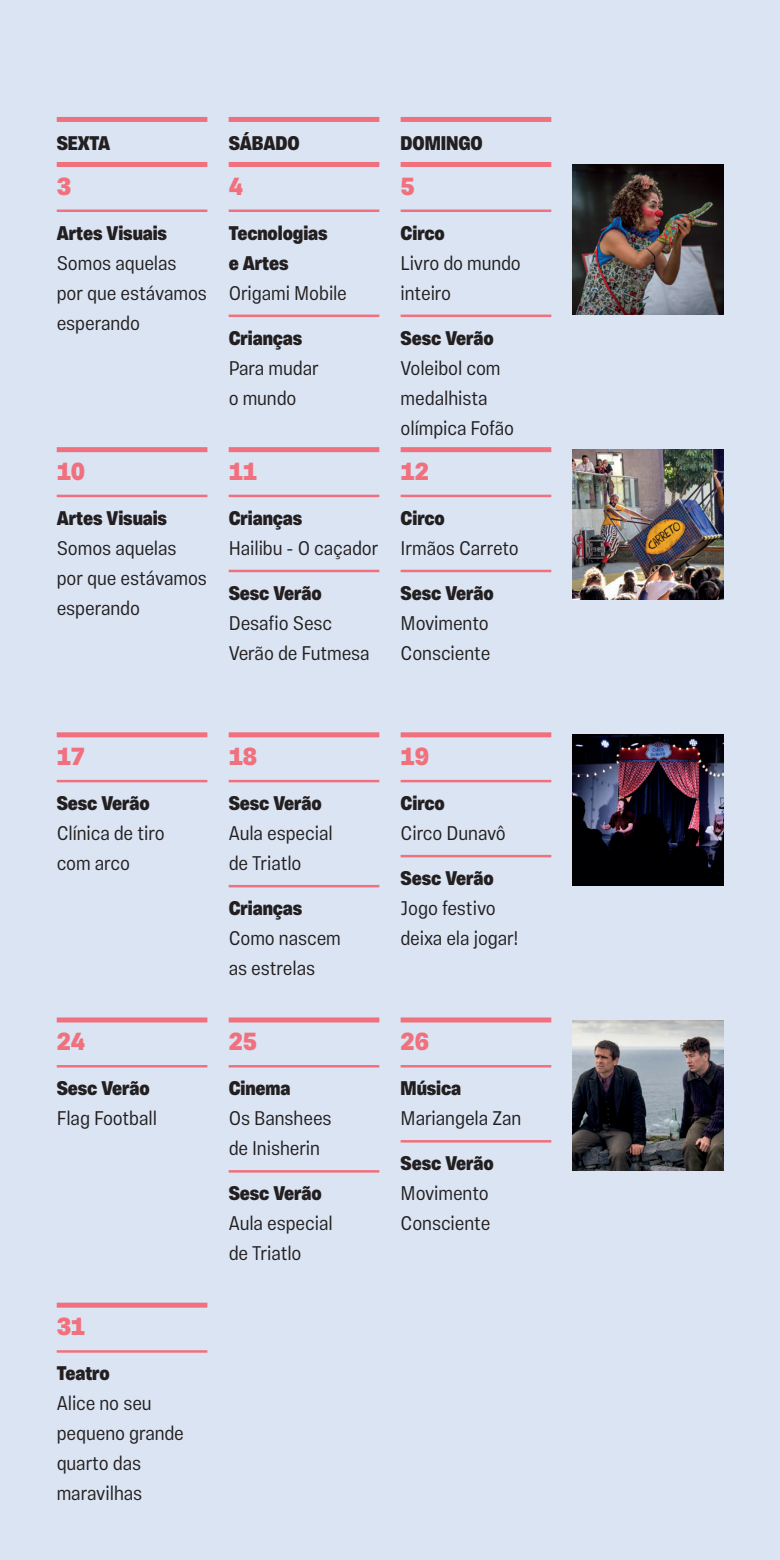
<style>
.page{position:relative;width:780px;height:1560px;background:#fff}
.page>*{position:absolute;margin:0;border:0;box-sizing:border-box;transform-origin:0 0}
.t1{font:800 25px "Vinila Condensed";letter-spacing:-.005em;color:#f1707d}
.t2{font:300 20px/30px "Vinila Condensed";letter-spacing:-.005em;color:#231f20}
.t3{font:800 20px/30px "Vinila Condensed";letter-spacing:-.005em;color:#231f20}
</style>
<div class="page">
<div style="left:0;top:0;width:780px;height:1559px;background:#dae4f2"></div>
<div style="left:57px;top:1302px;width:150px;height:5px;background:#f1707d"></div>
<hr style="left:57px;top:1349px;width:150px;height:3px;background:#f1707d">
<div style="left:229px;top:117px;width:150px;height:5px;background:#f1707d"></div>
<div style="left:400px;top:117px;width:151px;height:5px;background:#f1707d"></div>
<div style="left:57px;top:117px;width:150px;height:5px;background:#f1707d"></div>
<div style="left:57px;top:162px;width:150px;height:5px;background:#f1707d"></div>
<hr style="left:57px;top:209px;width:150px;height:3px;background:#f1707d">
<div style="left:57px;top:447px;width:150px;height:5px;background:#f1707d"></div>
<hr style="left:57px;top:494px;width:150px;height:3px;background:#f1707d">
<div style="left:57px;top:732px;width:150px;height:5px;background:#f1707d"></div>
<hr style="left:57px;top:779px;width:150px;height:3px;background:#f1707d">
<div style="left:57px;top:1017px;width:150px;height:5px;background:#f1707d"></div>
<hr style="left:57px;top:1064px;width:150px;height:3px;background:#f1707d">
<div style="left:229px;top:162px;width:150px;height:5px;background:#f1707d"></div>
<hr style="left:229px;top:209px;width:150px;height:3px;background:#f1707d">
<hr style="left:229px;top:314px;width:150px;height:3px;background:#f1707d">
<div style="left:229px;top:447px;width:150px;height:5px;background:#f1707d"></div>
<hr style="left:229px;top:494px;width:150px;height:3px;background:#f1707d">
<hr style="left:229px;top:569px;width:150px;height:3px;background:#f1707d">
<div style="left:229px;top:732px;width:150px;height:5px;background:#f1707d"></div>
<hr style="left:229px;top:779px;width:150px;height:3px;background:#f1707d">
<hr style="left:229px;top:884px;width:150px;height:3px;background:#f1707d">
<div style="left:229px;top:1017px;width:150px;height:5px;background:#f1707d"></div>
<hr style="left:229px;top:1064px;width:150px;height:3px;background:#f1707d">
<hr style="left:229px;top:1169px;width:150px;height:3px;background:#f1707d">
<div style="left:400px;top:162px;width:151px;height:5px;background:#f1707d"></div>
<hr style="left:400px;top:209px;width:151px;height:3px;background:#f1707d">
<hr style="left:400px;top:314px;width:151px;height:3px;background:#f1707d">
<div style="left:400px;top:447px;width:151px;height:5px;background:#f1707d"></div>
<hr style="left:400px;top:494px;width:151px;height:3px;background:#f1707d">
<hr style="left:400px;top:569px;width:151px;height:3px;background:#f1707d">
<div style="left:400px;top:732px;width:151px;height:5px;background:#f1707d"></div>
<hr style="left:400px;top:779px;width:151px;height:3px;background:#f1707d">
<hr style="left:400px;top:854px;width:151px;height:3px;background:#f1707d">
<div style="left:400px;top:1017px;width:151px;height:5px;background:#f1707d"></div>
<hr style="left:400px;top:1064px;width:151px;height:3px;background:#f1707d">
<hr style="left:400px;top:1139px;width:151px;height:3px;background:#f1707d">
<img style="left:572px;top:165px;width:151px;height:150px">
<img style="left:572px;top:450px;width:151px;height:150px">
<img style="left:572px;top:735px;width:151px;height:150px">
<img style="left:572px;top:1020px;width:151px;height:150px">
<p class="t3" style="left:57px;top:128px;width:55px">SEXTA</p>
<p class="t3" style="left:229px;top:128px;width:72px">SÁBADO</p>
<p class="t3" style="left:400px;top:128px;width:84px">DOMINGO</p>
<p class="t1" style="left:57px;top:171px;width:16px">3</p>
<p class="t3" style="left:57px;top:218px;width:112px">Artes Visuais</p>
<p class="t2" style="left:57px;top:247px;width:152px">Somos aquelas por que estávamos esperando</p>
<p class="t1" style="left:229px;top:171px;width:16px">4</p>
<p class="t3" style="left:229px;top:218px;width:100px">Tecnologias e Artes</p>
<p class="t2" style="left:229px;top:277px;width:120px">Origami Mobile</p>
<p class="t3" style="left:229px;top:323px;width:75px">Crianças</p>
<p class="t2" style="left:229px;top:352px;width:92px">Para mudar o mundo</p>
<p class="t1" style="left:400px;top:171px;width:16px">5</p>
<p class="t3" style="left:400px;top:218px;width:46px">Circo</p>
<p class="t2" style="left:400px;top:247px;width:122px">Livro do mundo inteiro</p>
<p class="t3" style="left:400px;top:323px;width:95px">Sesc Verão</p>
<p class="t2" style="left:400px;top:352px;width:115px">Voleibol com medalhista olímpica Fofão</p>
<p class="t1" style="left:400px;top:456px;width:30px">12</p>
<p class="t3" style="left:400px;top:503px;width:46px">Circo</p>
<p class="t2" style="left:400px;top:532px;width:120px">Irmãos Carreto</p>
<p class="t3" style="left:400px;top:578px;width:95px">Sesc Verão</p>
<p class="t2" style="left:400px;top:607px;width:91px">Movimento<br>Consciente</p>
<p class="t1" style="left:57px;top:456px;width:30px">10</p>
<p class="t3" style="left:57px;top:503px;width:112px">Artes Visuais</p>
<p class="t2" style="left:57px;top:532px;width:152px">Somos aquelas por que estávamos esperando</p>
<p class="t1" style="left:229px;top:456px;width:30px">11</p>
<p class="t3" style="left:229px;top:503px;width:75px">Crianças</p>
<p class="t2" style="left:229px;top:532px;width:151px">Hailibu - O caçador</p>
<p class="t3" style="left:229px;top:578px;width:95px">Sesc Verão</p>
<p class="t2" style="left:229px;top:607px;width:143px">Desafio Sesc<br>Verão de Futmesa</p>
<p class="t1" style="left:57px;top:741px;width:30px">17</p>
<p class="t3" style="left:57px;top:788px;width:95px">Sesc Verão</p>
<p class="t2" style="left:57px;top:817px;width:109px">Clínica de tiro com arco</p>
<p class="t1" style="left:57px;top:1026px;width:30px">24</p>
<p class="t3" style="left:57px;top:1073px;width:95px">Sesc Verão</p>
<p class="t2" style="left:57px;top:1102px;width:102px">Flag Football</p>
<p class="t1" style="left:57px;top:1311px;width:30px">31</p>
<p class="t3" style="left:57px;top:1358px;width:55px">Teatro</p>
<p class="t2" style="left:57px;top:1387px;width:129px">Alice no seu pequeno grande quarto das maravilhas</p>
<p class="t1" style="left:229px;top:741px;width:30px">18</p>
<p class="t3" style="left:229px;top:788px;width:95px">Sesc Verão</p>
<p class="t2" style="left:229px;top:817px;width:106px">Aula especial de Triatlo</p>
<p class="t3" style="left:229px;top:893px;width:75px">Crianças</p>
<p class="t2" style="left:229px;top:922px;width:114px">Como nascem as estrelas</p>
<p class="t1" style="left:229px;top:1026px;width:30px">25</p>
<p class="t3" style="left:229px;top:1073px;width:63px">Cinema</p>
<p class="t2" style="left:229px;top:1102px;width:104px">Os Banshees de Inisherin</p>
<p class="t3" style="left:229px;top:1178px;width:95px">Sesc Verão</p>
<p class="t2" style="left:229px;top:1207px;width:106px">Aula especial de Triatlo</p>
<p class="t1" style="left:400px;top:741px;width:30px">19</p>
<p class="t3" style="left:400px;top:788px;width:46px">Circo</p>
<p class="t2" style="left:400px;top:817px;width:107px">Circo Dunavô</p>
<p class="t3" style="left:400px;top:863px;width:95px">Sesc Verão</p>
<p class="t2" style="left:400px;top:892px;width:119px">Jogo festivo deixa ela jogar!</p>
<p class="t1" style="left:400px;top:1026px;width:30px">26</p>
<p class="t3" style="left:400px;top:1073px;width:62px">Música</p>
<p class="t2" style="left:400px;top:1102px;width:122px">Mariangela Zan</p>
<p class="t3" style="left:400px;top:1148px;width:95px">Sesc Verão</p>
<p class="t2" style="left:400px;top:1177px;width:91px">Movimento<br>Consciente</p>
</div>
